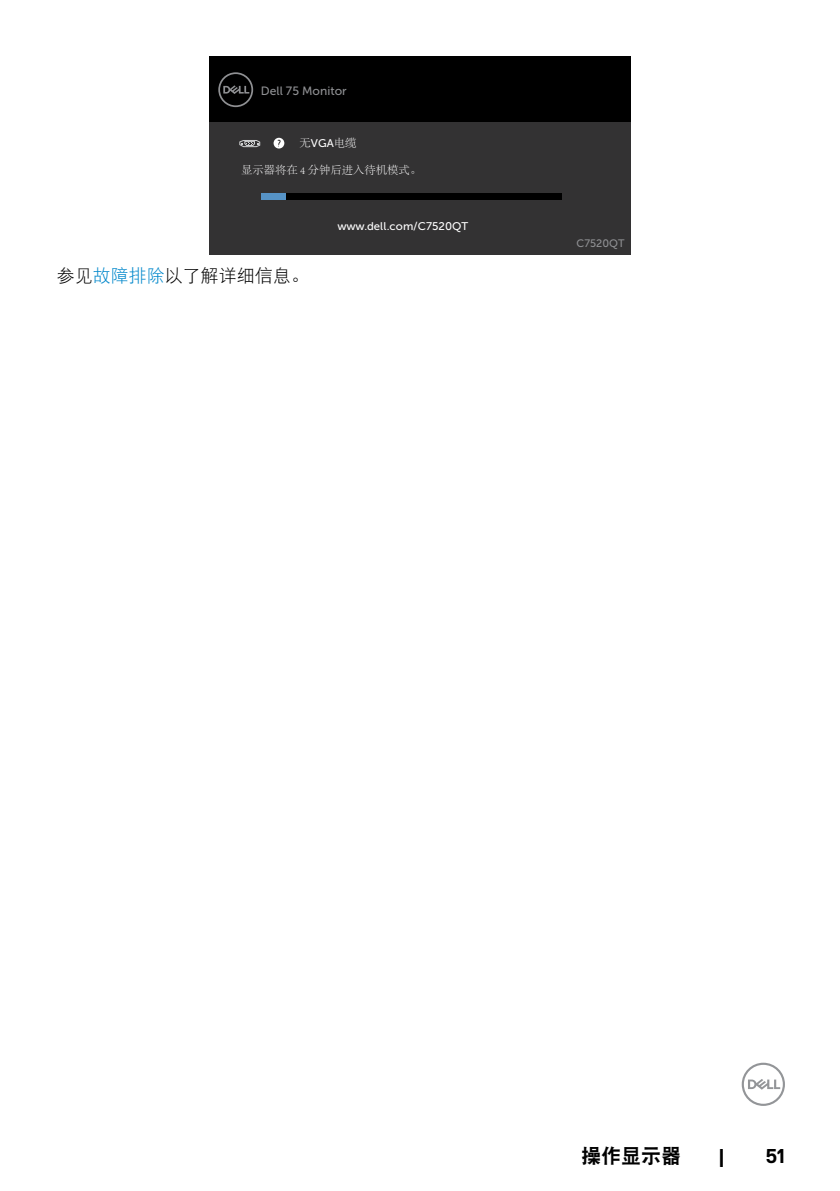
<style>
.page{position:relative;width:840px;height:1191px;background:#fff}
.page>*{position:absolute;margin:0;border:0;box-sizing:border-box;transform-origin:0 0}
.t1{font:20px "DF Hei W9";color:#000}
.t2{font:700 20px "Dell Replica";color:#000}
.t3{font:18px "DF Hei W3";color:#000}
.t4{font:12px "Museo Sans For Dell 500";color:#8f9093}
.t5{font:300 11.2px "Adobe Song Std";color:#fff}
.t6{font:11.2px "Museo Sans For Dell 500";color:#fff}
.t7{font:10.8px "Museo Sans For Dell 500";color:#8f9093}
.s1{font-family:"Museo Sans For Dell 500";font-weight:400}
.s2{color:#0087cb}
</style>
<div class="page">
<svg style="left:741px;top:1062px;width:43px;height:44px"></svg>
<div style="left:209px;top:57px;width:421px;height:198px;background:#000"></div>
<div style="left:209px;top:123px;width:421px;height:132px;background:#333233"></div>
<svg style="left:218px;top:72px;width:35px;height:35px"></svg>
<div style="left:261px;top:193px;width:301px;height:6px;background:#000"></div>
<div style="left:261px;top:193px;width:24px;height:6px;background:#5693c6"></div>
<svg style="left:273px;top:138px;width:11px;height:10px"></svg>
<svg style="left:276px;top:140px;width:6px;height:9px"></svg>
<svg style="left:239px;top:140px;width:21px;height:7px"></svg>
<p class="t4" style="left:261px;top:84px;width:87px">Dell 75 Monitor</p>
<p class="t5" style="left:299px;top:137px;width:58px">无<span class="s1">VGA</span>电缆</p>
<p class="t5" style="left:241px;top:164px;width:181px">显示器将在 4 分钟后进入待机模式。</p>
<h2 class="t3" style="left:57px;top:266px;width:253px">参见<span class="s2">故障排除</span>以了解详细信息。</h2>
<p class="t6" style="left:337px;top:220px;width:132px">www.dell.com/C7520QT</p>
<p class="t7" style="left:576px;top:237px;width:50px">C7520QT</p>
<h1 class="t1" style="left:581px;top:1145px;width:101px">操作显示器</h1>
<h1 class="t2" style="left:717px;top:1144px;width:9px">|</h1>
<h1 class="t2" style="left:764px;top:1144px;width:21px">51</h1>
</div>
